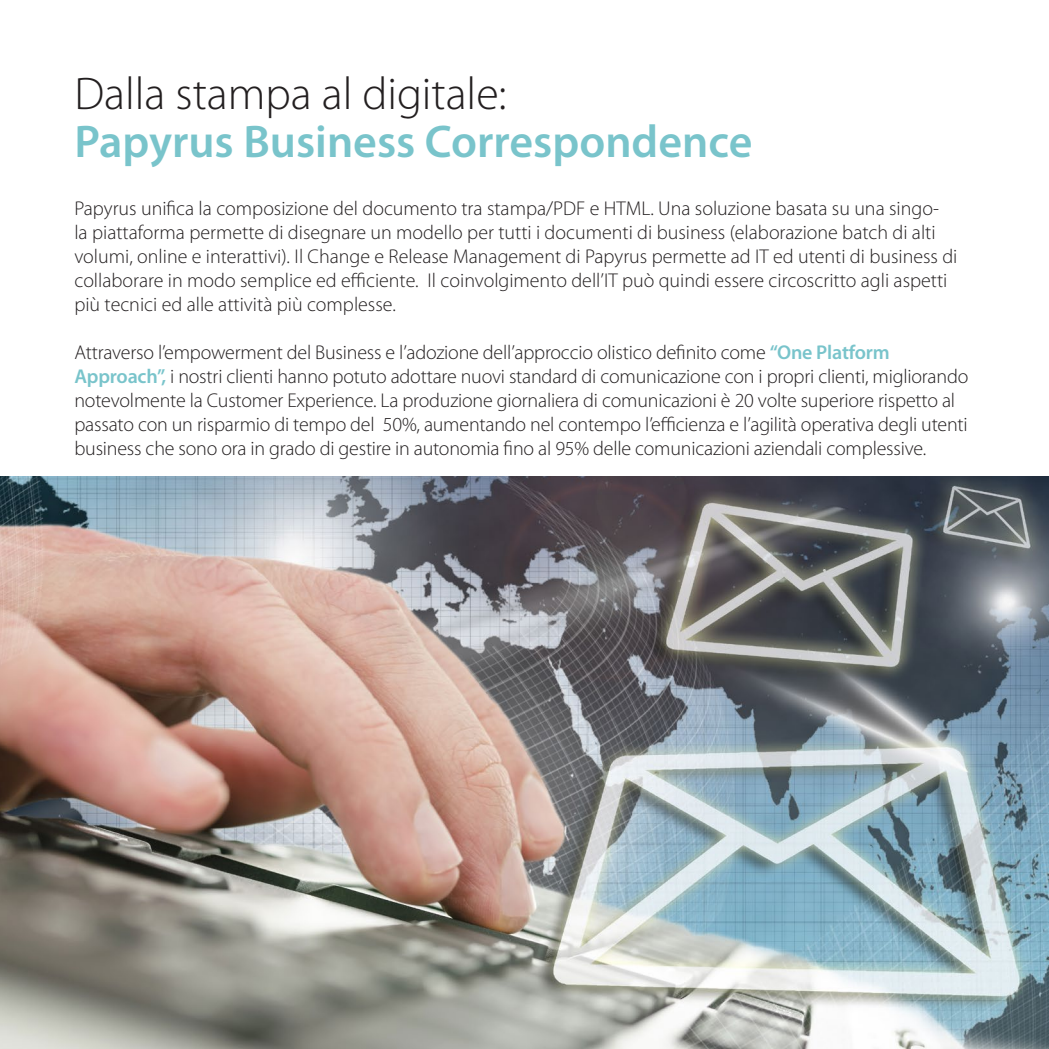
<style>
.page{position:relative;width:1049px;height:1049px;background:#fff}
.page>*{position:absolute;margin:0;border:0;box-sizing:border-box;transform-origin:0 0}
.t1{font:600 46px "Myriad Pro";color:#79c4cb}
.t2{font:300 46px "Myriad Pro";color:#231f20}
.t3{font:300 20px/24px "Myriad Pro";letter-spacing:-.01em;color:#231f20}
.s1{font-weight:600;color:#79c4cb}
</style>
<div class="page">
<img style="left:0;top:476px;width:1049px;height:573px">
<h1 class="t2" style="left:74px;top:68px;width:434px">Dalla stampa al digitale:</h1>
<h1 class="t1" style="left:74px;top:116px;width:679px">Papyrus Business Correspondence</h1>
<p class="t3" style="left:74px;top:197px;width:884px">Papyrus unifica la composizione del documento tra stampa/PDF e HTML. Una soluzione basata su una singo&shy;la piattaforma permette di disegnare un modello per tutti i documenti di business (elaborazione batch di alti volumi, online e interattivi). Il Change e Release Management di Papyrus permette ad IT ed utenti di business di collaborare in modo semplice ed efficiente. Il coinvolgimento dell’IT può quindi essere circoscritto agli aspetti più tecnici ed alle attività più complesse.</p>
<p class="t3" style="left:74px;top:341px;width:895px">Attraverso l’empowerment del Business e l’adozione dell’approccio olistico definito come <span class="s1">“One Platform Approach”,</span> i nostri clienti hanno potuto adottare nuovi standard di comunicazione con i propri clienti, migliorando notevolmente la Customer Experience. La produzione giornaliera di comunicazioni è 20 volte superiore rispetto al passato con un risparmio di tempo del 50%, aumentando nel contempo l’efficienza e l’agilità operativa degli utenti business che sono ora in grado di gestire in autonomia fino al 95% delle comunicazioni aziendali complessive.</p>
</div>
